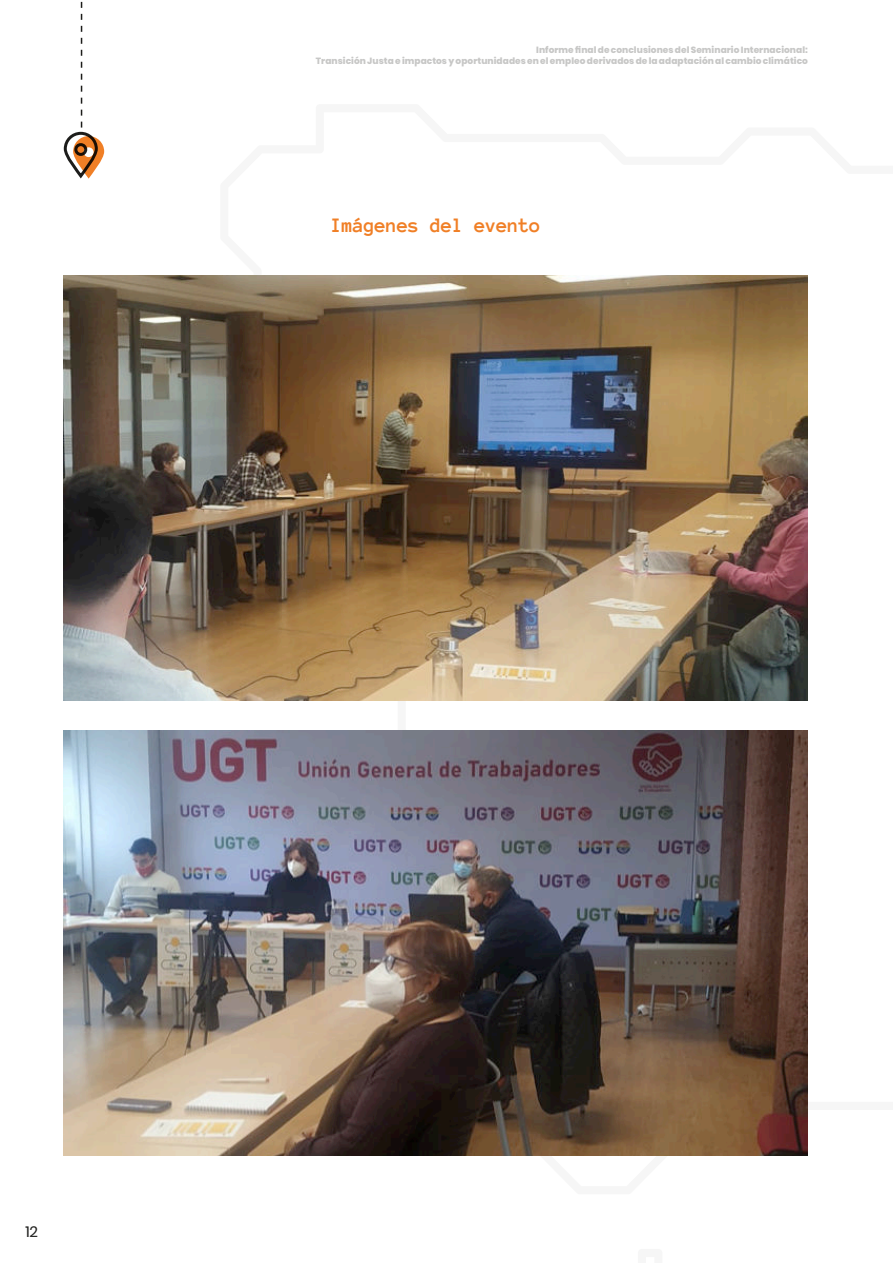
<style>
.page{position:relative;width:893px;height:1263px;background:#fff}
.page>*{position:absolute;margin:0;border:0;box-sizing:border-box;transform-origin:0 0}
.t1{font:700 21px "Anonymous Pro";letter-spacing:-.02em;color:#f07f26}
.t2{font:15px "Poppins";color:#1d1d1b}
.t3{font:800 9px/10.5px "Poppins";letter-spacing:.005em;color:#c7c7c6;text-align:right}
</style>
<div class="page">
<img style="left:64px;top:275px;width:744px;height:425px">
<img style="left:64px;top:731px;width:744px;height:424px">
<svg style="left:73px;top:136px;width:31px;height:43px"></svg>
<svg style="left:81px;top:1px;width:1px;height:127px"></svg>
<div style="left:64px;top:132px;width:34px;height:45px;border:3px solid #1d1d1b;border-radius:16px"></div>
<div style="left:74px;top:143px;width:13px;height:13px;border:3px solid #1d1d1b;border-radius:50%"></div>
<p class="t3" style="left:316px;top:45px;width:494px">Informe final de conclusiones del Seminario Internacional:<br>Transición Justa e impactos y oportunidades en el empleo derivados de la adaptación al cambio climático</p>
<h1 class="t1" style="left:331px;top:218px;width:212px">Imágenes del evento</h1>
<h2 class="t2" style="left:26px;top:1222px;width:14px">12</h2>
</div>
